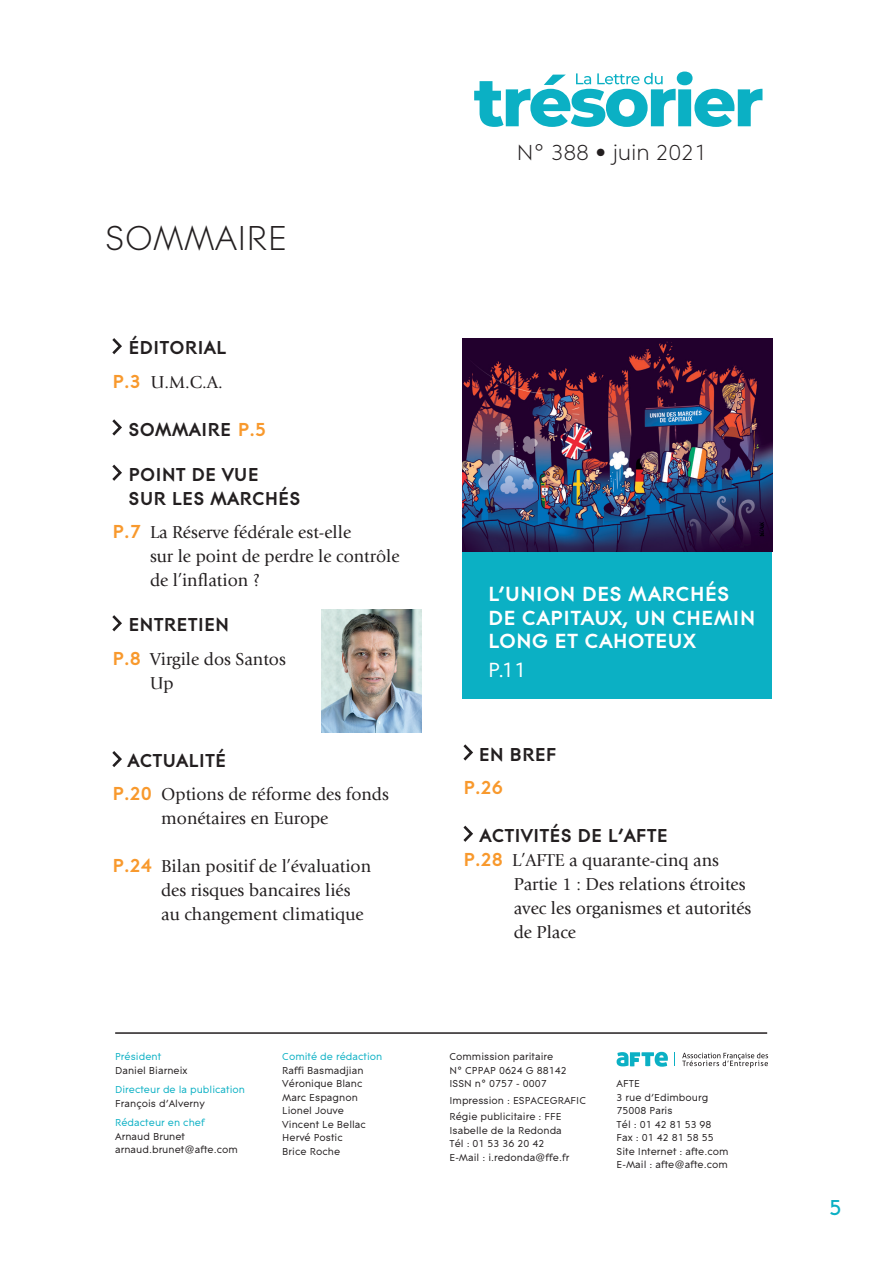
<style>
.page{position:relative;width:893px;height:1263px;background:#fff}
.page>*{position:absolute;margin:0;border:0;box-sizing:border-box;transform-origin:0 0}
.Texte_courant{font:36px "Contax Pro 45 Lig";color:#231f20}
.t1{font:22.65px "Contax Pro 45 Lig";letter-spacing:-.01em;color:#231f20}
.Questions{font:22.5px "Contax Pro 65 Med";color:#0bb0c4}
.t2{font:700 21.3px/23.7px "Contax Pro 75";color:#fff}
.t3{font:21.3px "Contax Pro 55";color:#fff}
.Texte_courant-2{font:700 19.65px "Contax Pro 75";color:#f8992d}
.Texte_courant-3{font:700 19.5px/24px "Contax Pro 75";color:#231f20}
.Texte_courant-4{font:18px/24px "Giovanni Std";color:#231f20}
.Texte_courant-5{font:10.5px/13.5px "Contax Pro 55";color:#231f20}
.Texte_courant-6{font:10.5px "Contax Pro 55";color:#0bb0c4}
.s1{font-family:"Contax Pro 75";font-weight:700;font-size:19.65px;color:#f8992d}
.s2{font-size:19.65px;color:#f8992d}
</style>
<div class="page">
<svg style="left:112px;top:338px;width:10px;height:16px"></svg>
<svg style="left:112px;top:419px;width:10px;height:17px"></svg>
<svg style="left:112px;top:465px;width:10px;height:16px"></svg>
<svg style="left:112px;top:615px;width:10px;height:16px"></svg>
<svg style="left:112px;top:751px;width:10px;height:16px"></svg>
<svg style="left:463px;top:744px;width:10px;height:16px"></svg>
<svg style="left:463px;top:826px;width:10px;height:16px"></svg>
<div style="left:462px;top:536px;width:310px;height:163px;background:#0bb0c4"></div>
<img style="left:462px;top:338px;width:310px;height:214px">
<hr style="left:115px;top:1032px;width:652px;height:2px;background:#231f20">
<svg style="left:474px;top:72px;width:288px;height:55px"></svg>
<svg style="left:674px;top:1052px;width:1px;height:14px"></svg>
<svg style="left:617px;top:1052px;width:51px;height:15px"></svg>
<svg style="left:682px;top:1053px;width:86px;height:15px"></svg>
<img style="left:322px;top:609px;width:100px;height:123px">
<p class="Texte_courant" style="left:105px;top:216px;width:184px">SOMMAIRE</p>
<p class="Texte_courant-3" style="left:129px;top:335px;width:99px">ÉDITORIAL</p>
<p class="Texte_courant-4" style="left:112px;top:370px;width:112px"><span class="s1">P.3</span> U.M.C.A.</p>
<p class="Texte_courant-3" style="left:129px;top:416px;width:139px">SOMMAIRE <span class="s2">P.5</span></p>
<p class="Texte_courant-3" style="left:129px;top:462px;width:174px">POINT DE VUE<br>SUR LES MARCHÉS</p>
<p class="Texte_courant-4" style="left:150px;top:520px;width:251px;text-indent:-38px"><span class="s1">P.7</span> La Réserve fédérale est-elle<br>sur le point de perdre le contrôle de l’inflation ?</p>
<p class="Texte_courant-3" style="left:129px;top:612px;width:102px">ENTRETIEN</p>
<p class="Texte_courant-4" style="left:150px;top:647px;width:137px;text-indent:-38px"><span class="s1">P.8</span> Virgile dos Santos<br>Up</p>
<p class="Texte_courant-3" style="left:128px;top:748px;width:100px">ACTUALITÉ</p>
<p class="Texte_courant-4" style="left:161px;top:783px;width:229px;text-indent:-49px"><span class="s1">P.20</span> Options de réforme des fonds monétaires en Europe</p>
<p class="Texte_courant-4" style="left:161px;top:855px;width:211px;text-indent:-49px"><span class="s1">P.24</span> Bilan positif de l’évaluation des risques bancaires liés au changement climatique</p>
<p class="Texte_courant-6" style="left:115px;top:1050px;width:48px">Président</p>
<p class="Texte_courant-5" style="left:115px;top:1063px;width:74px">Daniel Biarneix</p>
<p class="Texte_courant-6" style="left:115px;top:1083px;width:131px">Directeur de la publication</p>
<p class="Texte_courant-5" style="left:115px;top:1096px;width:91px">François d’Alverny</p>
<p class="Texte_courant-6" style="left:115px;top:1116px;width:91px">Rédacteur en chef</p>
<p class="Texte_courant-5" style="left:115px;top:1129px;width:71px">Arnaud Brunet</p>
<p class="Texte_courant-5" style="left:115px;top:1142px;width:124px">arnaud.brunet@afte.com</p>
<p class="Texte_courant-6" style="left:282px;top:1050px;width:102px">Comité de rédaction</p>
<p class="Texte_courant-5" style="left:282px;top:1063px;width:83px">Raffi Basmadjian</p>
<p class="Texte_courant-5" style="left:282px;top:1076px;width:82px">Véronique Blanc</p>
<p class="Texte_courant-5" style="left:282px;top:1090px;width:77px">Marc Espagnon</p>
<p class="Texte_courant-5" style="left:282px;top:1103px;width:63px">Lionel Jouve</p>
<p class="Texte_courant-5" style="left:282px;top:1117px;width:85px">Vincent Le Bellac<br>Hervé Postic</p>
<p class="Texte_courant-5" style="left:282px;top:1144px;width:59px">Brice Roche</p>
<p class="t1" style="left:517px;top:139px;width:192px">N° 388 • juin 2021</p>
<p class="t2" style="left:488px;top:582px;width:269px">L’UNION DES MARCHÉS<br>DE CAPITAUX, UN CHEMIN<br>LONG ET CAHOTEUX</p>
<p class="t3" style="left:488px;top:657px;width:40px">P.11</p>
<p class="Texte_courant-3" style="left:479px;top:741px;width:80px">EN BREF</p>
<p class="Texte_courant-2" style="left:463px;top:775px;width:41px">P.26</p>
<p class="Texte_courant-3" style="left:480px;top:823px;width:190px">ACTIVITÉS DE L’AFTE</p>
<p class="Texte_courant-4" style="left:514px;top:848px;width:239px;text-indent:-50px"><span class="s1">P.28</span> L’AFTE a quarante-cinq ans<br>Partie 1 : Des relations étroites avec les organismes et autorités de Place</p>
<p class="Texte_courant-5" style="left:449px;top:1049px;width:119px">Commission paritaire<br>N° CPPAP 0624 G 88142<br>ISSN n° 0757 - 0007</p>
<p class="Texte_courant-5" style="left:449px;top:1093px;width:138px">Impression : ESPACEGRAFIC</p>
<p class="Texte_courant-5" style="left:449px;top:1109px;width:114px">Régie publicitaire : FFE<br>Isabelle de la Redonda</p>
<p class="Texte_courant-5" style="left:449px;top:1136px;width:96px">Tél : 01 53 36 20 42</p>
<p class="Texte_courant-5" style="left:449px;top:1150px;width:121px">E-Mail : i.redonda@ffe.fr</p>
<p class="Texte_courant-5" style="left:617px;top:1076px;width:25px">AFTE</p>
<p class="Texte_courant-5" style="left:617px;top:1090px;width:93px">3 rue d’Edimbourg</p>
<p class="Texte_courant-5" style="left:617px;top:1103px;width:57px">75008 Paris</p>
<p class="Texte_courant-5" style="left:617px;top:1117px;width:96px">Tél : 01 42 81 53 98</p>
<p class="Texte_courant-5" style="left:617px;top:1130px;width:99px">Fax : 01 42 81 58 55</p>
<p class="Texte_courant-5" style="left:617px;top:1144px;width:113px">Site Internet : afte.com</p>
<p class="Texte_courant-5" style="left:617px;top:1157px;width:113px">E-Mail : afte@afte.com</p>
<p class="Questions" style="left:829px;top:1193px;width:14px">5</p>
</div>
